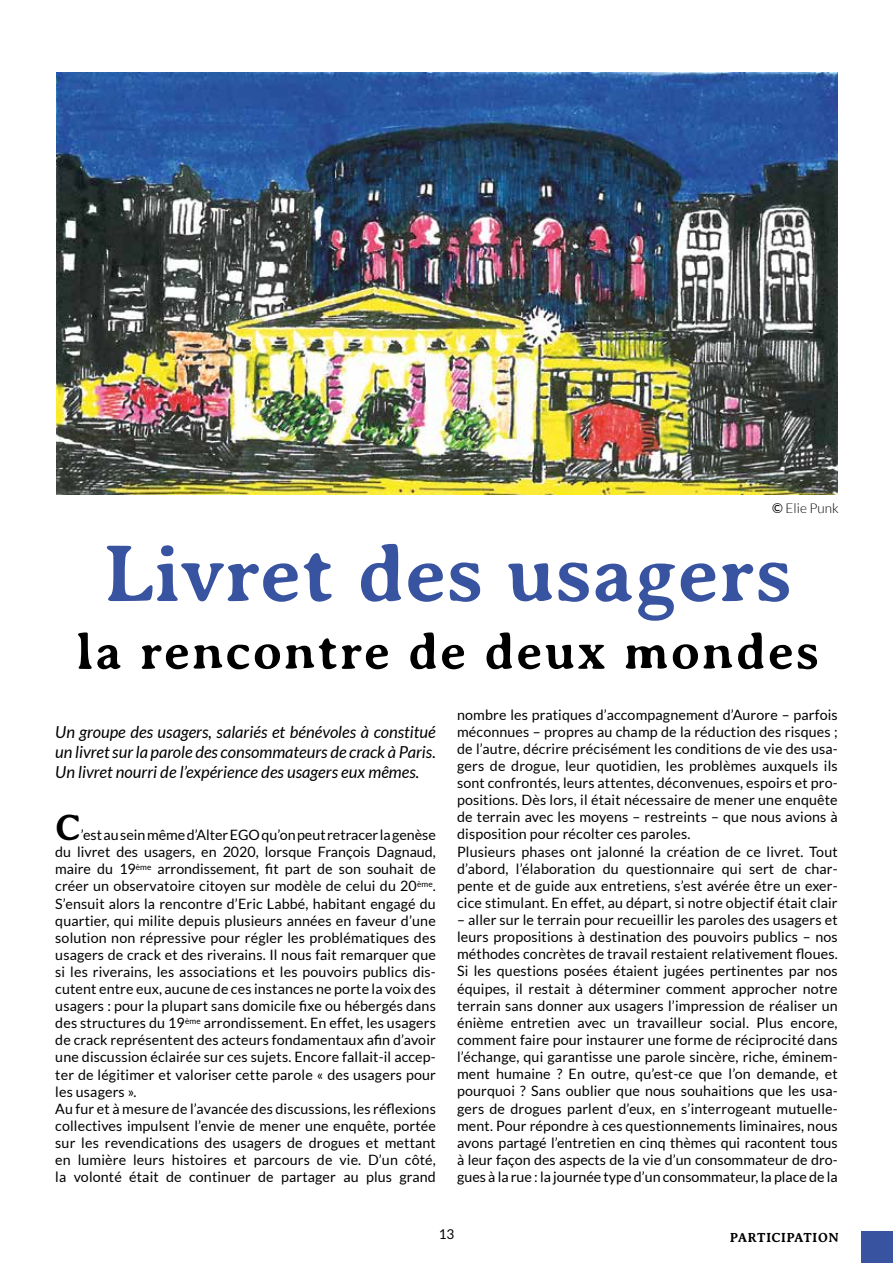
<style>
.page{position:relative;width:893px;height:1263px;background:#fff}
.page>*{position:absolute;margin:0;border:0;box-sizing:border-box;transform-origin:0 0}
.t1{font:700 82.5px "Averia Serif";color:#3853a0}
.t2{font:700 52.5px "Averia Serif";letter-spacing:.03em;color:#000}
.t3{font:700 37.5px "Averia Serif";color:#000}
.t4{font:italic 16.5px/20.2px "Lato";color:#000;text-align:justify}
.t5{font:14.25px/17.1px "Lato";letter-spacing:.01em;color:#000}
.t6{font:700 13.5px "Averia Serif";letter-spacing:.01em;color:#000}
.t7{font:300 13.5px "Lato";color:#000}
.t8{font:13.5px "Lato";color:#000}
.s1{font-weight:400}
</style>
<div class="page">
<div style="left:861px;top:1231px;width:32px;height:32px;background:#3853a0"></div>
<img style="left:56px;top:72px;width:782px;height:422px">
<p class="t7" style="left:772px;top:501px;width:68px"><span class="s1">©</span> Elie Punk</p>
<h1 class="t1" style="left:103px;top:528px;width:691px">Livret des usagers</h1>
<h2 class="t2" style="left:76px;top:622px;width:745px">la rencontre de deux mondes</h2>
<p class="t4" style="left:55px;top:722px;width:382px">Un groupe des usagers, salariés et bénévoles à constitué un livret sur la parole des consommateurs de crack à Paris.<br>Un livret nourri de l’expérience des usagers eux mêmes.</p>
<h3 class="t3" style="left:55px;top:807px;width:27px">C</h3>
<p class="t5" style="left:55px;top:826px;width:382px;text-indent:26px">’est au sein même d’Alter EGO qu’on peut retracer la genèse du livret des usagers, en 2020, lorsque François Dagnaud, maire du 19<sup>ème</sup> arrondissement, fit part de son souhait de créer un observatoire citoyen sur modèle de celui du 20<sup>ème</sup>.<br>S’ensuit alors la rencontre d’Eric Labbé, habitant engagé du quartier, qui milite depuis plusieurs années en faveur d’une solution non répressive pour régler les problématiques des usagers de crack et des riverains. Il nous fait remarquer que si les riverains, les associations et les pouvoirs publics dis&shy;cutent entre eux, aucune de ces instances ne porte la voix des usagers : pour la plupart sans domicile fixe ou hébergés dans des structures du 19<sup>ème</sup> arrondissement. En effet, les usagers de crack représentent des acteurs fondamentaux afin d’avoir une discussion éclairée sur ces sujets. Encore fallait-il accep&shy;ter de légitimer et valoriser cette parole « des usagers pour les usagers ».<br>Au fur et à mesure de l’avancée des discussions, les réflexions collectives impulsent l’envie de mener une enquête, portée sur les revendications des usagers de drogues et mettant en lumière leurs histoires et parcours de vie. D’un côté, la volonté était de continuer de partager au plus grand</p>
<p class="t5" style="left:457px;top:706px;width:382px">nombre les pratiques d’accompagnement d’Aurore – parfois méconnues – propres au champ de la réduction des risques ; de l’autre, décrire précisément les conditions de vie des usa&shy;gers de drogue, leur quotidien, les problèmes auxquels ils sont confrontés, leurs attentes, déconvenues, espoirs et pro&shy;positions. Dès lors, il était nécessaire de mener une enquête de terrain avec les moyens – restreints – que nous avions à disposition pour récolter ces paroles.<br>Plusieurs phases ont jalonné la création de ce livret. Tout d’abord, l’élaboration du questionnaire qui sert de char&shy;pente et de guide aux entretiens, s’est avérée être un exer&shy;cice stimulant. En effet, au départ, si notre objectif était clair</p>
<p class="t5" style="left:457px;top:911px;width:382px;text-align:justify">– aller sur le terrain pour recueillir les paroles des usagers et leurs propositions à destination des pouvoirs publics – nos méthodes concrètes de travail restaient relativement floues.<br>Si les questions posées étaient jugées pertinentes par nos équipes, il restait à déterminer comment approcher notre terrain sans donner aux usagers l’impression de réaliser un énième entretien avec un travailleur social. Plus encore, comment faire pour instaurer une forme de réciprocité dans l’échange, qui garantisse une parole sincère, riche, éminem&shy;ment humaine ? En outre, qu’est-ce que l’on demande, et pourquoi ? Sans oublier que nous souhaitions que les usa&shy;gers de drogues parlent d’eux, en s’interrogeant mutuelle&shy;ment. Pour répondre à ces questionnements liminaires, nous avons partagé l’entretien en cinq thèmes qui racontent tous à leur façon des aspects de la vie d’un consommateur de dro&shy;gues à la rue : la journée type d’un consommateur, la place de la</p>
<p class="t8" style="left:439px;top:1227px;width:17px">13</p>
<p class="t6" style="left:730px;top:1229px;width:110px">PARTICIPATION</p>
</div>
